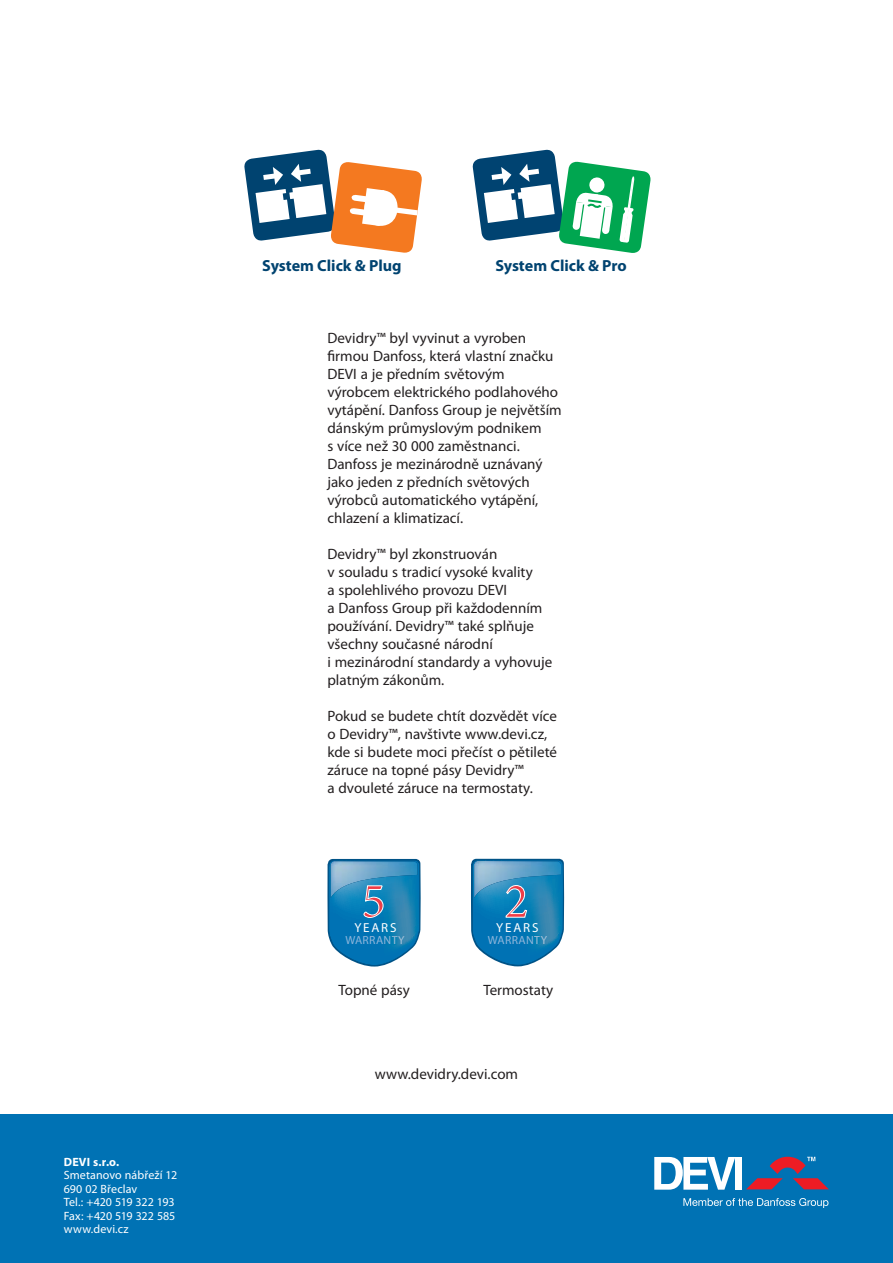
<style>
.page{position:relative;width:893px;height:1263px;background:#fff}
.page>*{position:absolute;margin:0;border:0;box-sizing:border-box;transform-origin:0 0}
.t1{font:49.95px "Minion Pro";color:#ef3d47}
.t2{font:700 16.05px "Myriad Pro";color:#004370}
.t3{font:15px/18px "Myriad Pro";color:#231f20}
.t4{font:13.05px "Myriad Pro";letter-spacing:.14em;color:#fff}
.t5{font:12px/13.5px "Myriad Pro";letter-spacing:.005em;color:#fff}
.t6{font:700 12px "Myriad Pro";color:#fff}
.t7{font:11.85px "Myriad Pro";letter-spacing:.03em;color:#8eb5db}
.s1{color:#93b6da}
.s2{color:#a3bed8}
.s3{color:#92b6da}
.s4{color:#a2bed8}
</style>
<div class="page">
<div style="left:0;top:1114px;width:893px;height:149px;background:#0072b4"></div>
<svg style="left:654px;top:1157px;width:81px;height:33px"></svg>
<div style="left:735px;top:1157px;width:6px;height:33px;background:#fff"></div>
<svg style="left:746px;top:1157px;width:83px;height:32px"></svg>
<svg style="left:683px;top:1198px;width:145px;height:10px"></svg>
<svg style="left:244px;top:149px;width:178px;height:104px"></svg>
<svg style="left:472px;top:149px;width:179px;height:104px"></svg>
<svg style="left:327px;top:859px;width:94px;height:107px;background:#3990bf"></svg>
<img style="left:346px;top:936px;width:59px;height:8px">
<svg style="left:471px;top:859px;width:93px;height:107px;background:#378fbe"></svg>
<img style="left:488px;top:936px;width:59px;height:8px">
<p class="t6" style="left:64px;top:1157px;width:57px">DEVI s.r.o.</p>
<p class="t5" style="left:64px;top:1169px;width:115px">Smetanovo nábřeží 12<br>690 02 Břeclav<br>Tel.: +420 519 322 193<br>Fax: +420 519 322 585 www.devi.cz</p>
<p class="t2" style="left:262px;top:260px;width:141px">System Click &amp; Plug</p>
<p class="t2" style="left:495px;top:260px;width:133px">System Click &amp; Pro</p>
<p class="t3" style="left:327px;top:331px;width:236px">Devidry™ byl vyvinut a vyroben firmou Danfoss, která vlastní značku<br>DEVI a je předním světovým výrobcem elektrického podlahového vytápění. Danfoss Group je největším dánským průmyslovým podnikem<br>s více než 30 000 zaměstnanci.<br>Danfoss je mezinárodně uznávaný jako jeden z předních světových výrobců automatického vytápění, chlazení a klimatizací.</p>
<p class="t3" style="left:327px;top:547px;width:226px">Devidry™ byl zkonstruován<br>v souladu s tradicí vysoké kvality<br>a spolehlivého provozu DEVI<br>a Danfoss Group při každodenním používání. Devidry™ také splňuje všechny současné národní<br>i mezinárodní standardy a vyhovuje platným zákonům.</p>
<p class="t3" style="left:327px;top:709px;width:231px">Pokud se budete chtít dozvědět více o Devidry™, navštivte www.devi.cz, kde si budete moci přečíst o pětileté záruce na topné pásy Devidry™<br>a dvouleté záruce na termostaty.</p>
<h1 class="t1" style="left:362px;top:870px;width:25px">5</h1>
<p class="t4" style="left:354px;top:923px;width:44px">YEARS</p>
<p class="t7" style="left:345px;top:936px;width:61px">WAR<span class="s1">RAN</span><span class="s2">TY</span></p>
<h1 class="t1" style="left:505px;top:871px;width:25px">2</h1>
<p class="t7" style="left:488px;top:935px;width:61px">WAR<span class="s3">RAN</span><span class="s4">TY</span></p>
<p class="t4" style="left:496px;top:923px;width:44px">YEARS</p>
<p class="t3" style="left:338px;top:982px;width:73px">Topné pásy</p>
<p class="t3" style="left:483px;top:982px;width:71px">Termostaty</p>
<p class="t3" style="left:375px;top:1066px;width:145px">www.devidry.devi.com</p>
</div>
